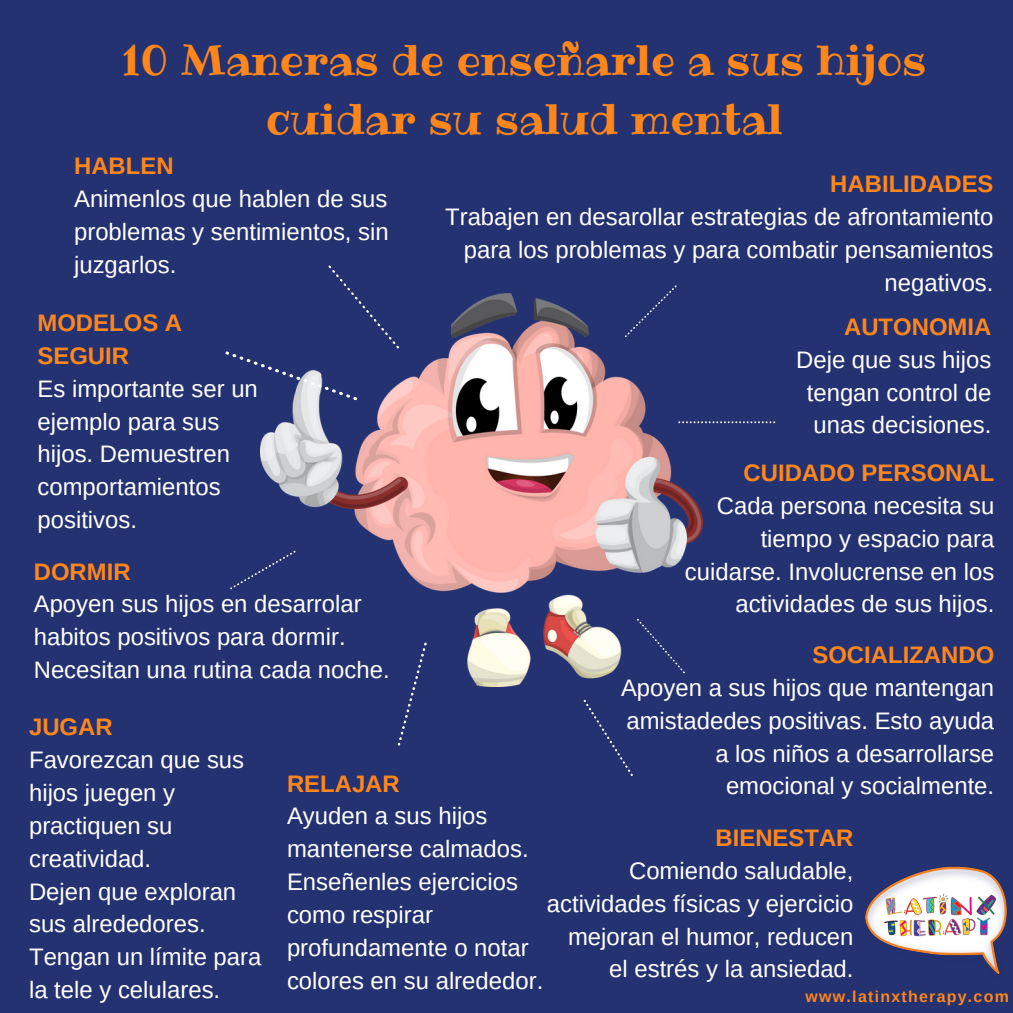
<style>
.page{position:relative;width:1013px;height:1013px;background:#fff}
.page>*{position:absolute;margin:0;border:0;box-sizing:border-box;transform-origin:0 0}
.t1{font:42.5px/59px "Ribeye";color:#ff861b;text-align:center}
.t2{font:23.88px/32.8px "Arimo";color:#fff}
.t3{font:700 23.88px/32.8px "Arimo";color:#ff861b}
.t4{font:700 15.88px "Arimo";letter-spacing:.08em;color:#ff861b}
</style>
<div class="page">
<div style="left:0;top:0;width:1012px;height:1012px;background:#243271"></div>
<img style="left:261px;top:293px;width:441px;height:393px">
<img style="left:865px;top:866px;width:142px;height:108px">
<svg style="left:230px;top:550px;width:65px;height:39px"></svg>
<svg style="left:397px;top:642px;width:30px;height:104px"></svg>
<svg style="left:583px;top:699px;width:50px;height:77px"></svg>
<svg style="left:225px;top:265px;width:174px;height:135px"></svg>
<svg style="left:678px;top:421px;width:97px;height:2px"></svg>
<svg style="left:624px;top:285px;width:53px;height:52px"></svg>
<svg style="left:636px;top:618px;width:49px;height:55px"></svg>
<h1 class="t1" style="left:122px;top:30px;width:805px">10 Maneras de enseñarle a sus hijos cuidar su salud mental</h1>
<p class="t3" style="left:74px;top:150px;width:101px">HABLEN</p>
<p class="t2" style="left:74px;top:183px;width:316px;text-align:justify">Animenlos que hablen de sus problemas y sentimientos, sin juzgarlos.</p>
<p class="t3" style="left:830px;top:168px;width:165px">HABILIDADES</p>
<p class="t2" style="left:445px;top:200px;width:550px;text-align:right">Trabajen en desarollar estrategias de afrontamiento para los problemas y para combatir pensamientos negativos.</p>
<p class="t3" style="left:844px;top:310px;width:149px">AUTONOMIA</p>
<p class="t2" style="left:806px;top:343px;width:186px;text-align:justify;text-indent:-11px">Deje que sus hijos tengan control de unas decisiones.</p>
<p class="t3" style="left:743px;top:456px;width:252px">CUIDADO PERSONAL</p>
<p class="t2" style="left:685px;top:489px;width:311px;text-align:right">Cada persona necesita su tiempo y espacio para cuidarse. Involucrense en los actividades de sus hijos.</p>
<p class="t3" style="left:812px;top:638px;width:183px">SOCIALIZANDO</p>
<p class="t2" style="left:621px;top:671px;width:375px;text-align:right">Apoyen a sus hijos que mantengan amistadedes positivas. Esto ayuda a los niños a desarrollarse emocional y socialmente.</p>
<p class="t3" style="left:715px;top:821px;width:139px">BIENESTAR</p>
<p class="t2" style="left:547px;top:854px;width:308px;text-align:right">Comiendo saludable, actividades físicas y ejercicio mejoran el humor, reducen el estrés y la ansiedad.</p>
<p class="t4" style="left:805px;top:987px;width:205px">www.latinxtherapy.com</p>
<p class="t3" style="left:38px;top:306px;width:146px">MODELOS A<br>SEGUIR</p>
<p class="t2" style="left:38px;top:372px;width:222px">Es importante ser un ejemplo para sus hijos. Demuestren comportamientos positivos.</p>
<p class="t3" style="left:34px;top:555px;width:98px">DORMIR</p>
<p class="t2" style="left:34px;top:588px;width:357px">Apoyen sus hijos en desarrolar habitos positivos para dormir.<br>Necesitan una rutina cada noche.</p>
<p class="t3" style="left:29px;top:710px;width:85px">JUGAR</p>
<p class="t2" style="left:29px;top:743px;width:234px">Favorezcan que sus hijos juegen y practiquen su creatividad.<br>Dejen que exploran sus alrededores.<br>Tengan un límite para la tele y celulares.</p>
<p class="t3" style="left:287px;top:767px;width:114px">RELAJAR</p>
<p class="t2" style="left:287px;top:799px;width:258px">Ayuden a sus hijos mantenerse calmados.<br>Enseñenles ejercicios como respirar profundamente o notar colores en su alrededor.</p>
</div>
